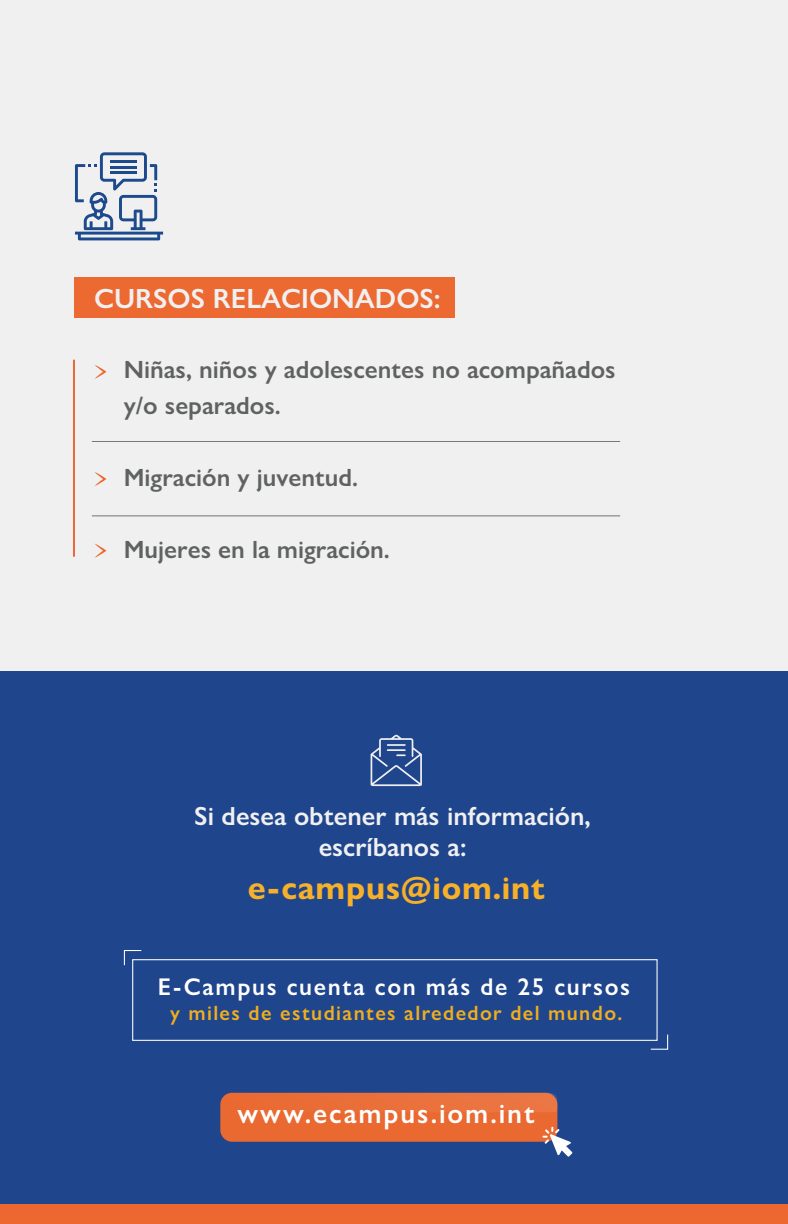
<style>
.page{position:relative;width:788px;height:1224px;background:#fff}
.page>*{position:absolute;margin:0;border:0;box-sizing:border-box;transform-origin:0 0}
.t1{font:700 32px "Gill Sans Nova";letter-spacing:.025em;color:#f6b029}
.t2{font:600 27.8px "Gill Sans Nova";letter-spacing:.07em;color:#fff}
.t3{font:600 27.8px "Gill Sans Nova";color:#f0f0f1}
.t4{font:600 26.4px/31.6px "Gill Sans Nova";color:#f0f0f1;text-align:center}
.t5{font:600 25px/36px "Gill Sans Nova";color:#606262}
.t6{font:600 24.2px "Gill Sans Nova";letter-spacing:.07em;color:#fff}
.t7{font:600 20.8px "Gill Sans Nova";letter-spacing:.07em;color:#f1ae1d}
</style>
<div class="page">
<div style="left:0;top:0;width:788px;height:744px;background:#f0f0f1"></div>
<div style="left:0;top:672px;width:788px;height:552px;background:#1f458d"></div>
<svg style="left:370px;top:735px;width:52px;height:51px"></svg>
<hr style="left:92px;top:441px;width:528px;height:1px;background:#606262">
<hr style="left:92px;top:516px;width:528px;height:1px;background:#606262">
<div style="left:220px;top:1093px;width:337px;height:49px;background:#ea6931;border-radius:12px"></div>
<svg style="left:220px;top:1093px;width:337px;height:19px"></svg>
<svg style="left:542px;top:1127px;width:30px;height:30px"></svg>
<hr style="left:73px;top:360px;width:2px;height:197px;background:#ec6932">
<svg style="left:94px;top:365px;width:12px;height:14px"></svg>
<svg style="left:94px;top:472px;width:12px;height:14px"></svg>
<svg style="left:94px;top:544px;width:12px;height:14px"></svg>
<div style="left:74px;top:277px;width:381px;height:40px;background:#ec6932"></div>
<div style="left:132px;top:959px;width:525px;height:82px;border:1px solid #fff"></div>
<svg style="left:123px;top:950px;width:19px;height:16px"></svg>
<svg style="left:649px;top:1034px;width:19px;height:16px"></svg>
<div style="left:0;top:1205px;width:788px;height:19px;background:#ed6831"></div>
<svg style="left:75px;top:152px;width:88px;height:88px"></svg>
<p class="t3" style="left:94px;top:281px;width:348px">CURSOS RELACIONADOS:</p>
<p class="t5" style="left:124px;top:351px;width:493px">Niñas, niños y adolescentes no acompañados y/o separados.</p>
<p class="t5" style="left:124px;top:459px;width:236px">Migración y juventud.</p>
<p class="t5" style="left:124px;top:531px;width:267px">Mujeres en la migración.</p>
<p class="t4" style="left:194px;top:800px;width:398px">Si desea obtener más información, escríbanos a:</p>
<p class="t1" style="left:248px;top:868px;width:299px">e-campus@iom.int</p>
<p class="t6" style="left:158px;top:972px;width:473px">E-Campus cuenta con más de 25 cursos</p>
<p class="t7" style="left:170px;top:1000px;width:454px">y miles de estudiantes alrededor del mundo.</p>
<p class="t2" style="left:237px;top:1097px;width:299px">www.ecampus.iom.int</p>
</div>
